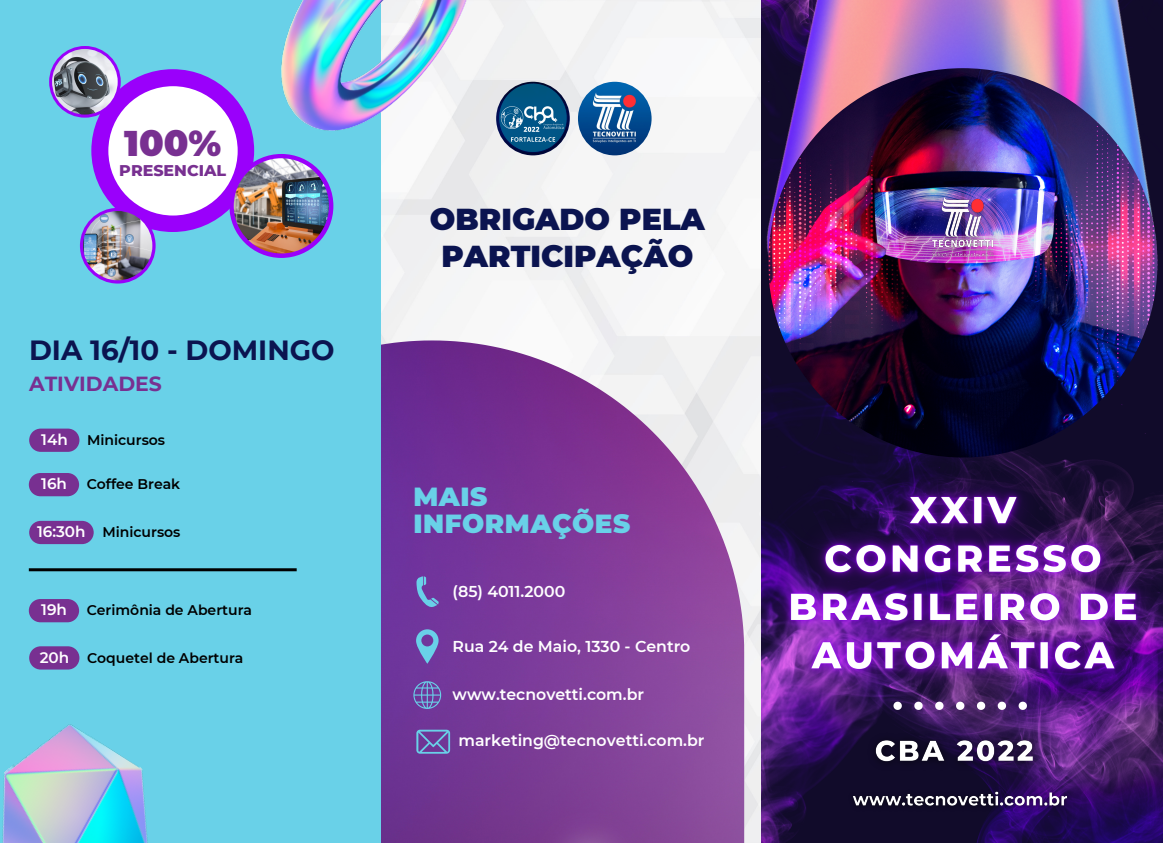
<style>
.page{position:relative;width:1163px;height:843px;background:#fff}
.page>*{position:absolute;margin:0;border:0;box-sizing:border-box;transform-origin:0 0}
.t1{font:900 35.7px "Montserrat";color:#783091}
.t2{font:900 30.2px/36.7px "Montserrat";color:#0b1450;text-align:center}
.t3{font:700 27.7px "Montserrat";color:#0b1450}
.t4{font:900 26.2px/26.9px "Montserrat";letter-spacing:.02em;color:#69d1e8}
.t5{font:700 20.4px "Montserrat";color:#783091}
.t6{font:800 15.9px "Montserrat";color:#783091}
.t7{font:600 15.7px "Montserrat";color:#fff}
.t8{font:600 15.2px "Montserrat";color:#fff}
.t9{font:600 14px "Montserrat";color:#000}
.s1{font-size:15.2px;color:#fff}
</style>
<div class="page">
<img style="left:380px;top:0;width:381px;height:842px">
<img style="left:761px;top:728px;width:401px;height:114px">
<img style="left:380px;top:340px;width:364px;height:502px">
<div style="left:6px;top:0;width:374px;height:842px;background:#69d1e8"></div>
<svg style="left:416px;top:576px;width:23px;height:31px"></svg>
<svg style="left:416px;top:629px;width:22px;height:34px"></svg>
<svg style="left:413px;top:681px;width:28px;height:27px"></svg>
<svg style="left:416px;top:729px;width:34px;height:24px"></svg>
<img style="left:574px;top:0;width:588px;height:471px">
<img style="left:768px;top:68px;width:389px;height:389px;border-radius:50%">
<img style="left:924px;top:190px;width:75px;height:84px">
<img style="left:281px;top:0;width:192px;height:130px">
<img style="left:0;top:702px;width:148px;height:140px">
<svg style="left:29px;top:520px;width:65px;height:24px;background:#76429b"></svg>
<svg style="left:29px;top:428px;width:50px;height:23px"></svg>
<svg style="left:29px;top:473px;width:50px;height:23px"></svg>
<hr style="left:29px;top:568px;width:267px;height:3px;background:#000">
<svg style="left:29px;top:599px;width:50px;height:23px"></svg>
<svg style="left:29px;top:646px;width:50px;height:23px"></svg>
<div style="left:91px;top:69px;width:163px;height:163px;background:#9a00fb;border-radius:50%"></div>
<div style="left:108px;top:86px;width:129px;height:129px;background:#fff;border-radius:50%"></div>
<svg style="left:229px;top:154px;width:104px;height:104px"></svg>
<img style="left:234px;top:158px;width:95px;height:95px;border-radius:50%">
<svg style="left:49px;top:46px;width:72px;height:72px"></svg>
<img style="left:52px;top:49px;width:66px;height:65px;border-radius:50%">
<svg style="left:80px;top:208px;width:75px;height:75px"></svg>
<img style="left:83px;top:211px;width:69px;height:69px;border-radius:50%">
<img style="left:496px;top:82px;width:73px;height:73px">
<img style="left:738px;top:436px;width:424px;height:292px">
<img style="left:862px;top:721px;width:186px;height:59px">
<img style="left:844px;top:780px;width:231px;height:38px">
<h1 class="t1" style="left:124px;top:121px;width:99px">100%</h1>
<p class="t6" style="left:119px;top:160px;width:108px">PRESENCIAL</p>
<h3 class="t3" style="left:29px;top:333px;width:307px">DIA 16/10 - DOMINGO</h3>
<p class="t5" style="left:29px;top:371px;width:134px">ATIVIDADES</p>
<p class="t8" style="left:41px;top:430px;width:28px">14h</p>
<p class="t9" style="left:87px;top:431px;width:80px">Minicursos</p>
<p class="t8" style="left:41px;top:474px;width:27px">16h</p>
<p class="t9" style="left:87px;top:475px;width:95px">Coffee Break</p>
<p class="t9" style="left:102px;top:523px;width:80px">Minicursos</p>
<p class="t8" style="left:37px;top:522px;width:50px">16:30h</p>
<p class="t8" style="left:41px;top:600px;width:27px">19h</p>
<p class="t9" style="left:87px;top:601px;width:167px">Cerimônia de Abertura</p>
<p class="t9" style="left:40px;top:648px;width:205px"><span class="s1">20h</span> Coquetel de Abertura</p>
<h2 class="t2" style="left:430px;top:201px;width:276px">OBRIGADO PELA<br>PARTICIPAÇÃO</h2>
<h3 class="t4" style="left:413px;top:482px;width:218px">MAIS<br>INFORMAÇÕES</h3>
<p class="t7" style="left:452px;top:581px;width:114px">(85) 4011.2000</p>
<p class="t7" style="left:452px;top:636px;width:239px">Rua 24 de Maio, 1330 - Centro</p>
<p class="t7" style="left:452px;top:684px;width:193px">www.tecnovetti.com.br</p>
<p class="t7" style="left:458px;top:730px;width:247px">marketing@tecnovetti.com.br</p>
</div>
